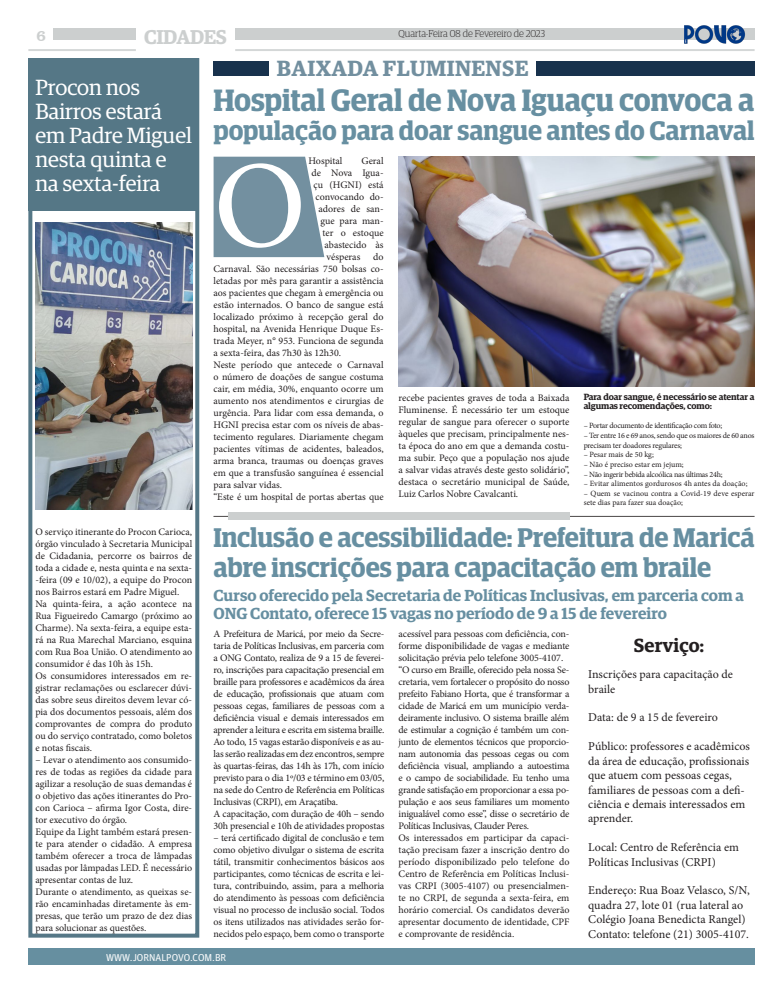
<style>
.page{position:relative;width:783px;height:993px;background:#fff}
.page>*{position:absolute;margin:0;border:0;box-sizing:border-box;transform-origin:0 0}
.t1{font:124px "Minion Pro";color:#fff}
.t2{font:600 30.9px "Guardian Egyptian Display";letter-spacing:-.005em;color:#678fa1}
.t3{font:600 27px/29px "Guardian Egyptian Display";color:#678fa1}
.t4{font:600 26.8px "Guardian Egyptian Display";color:#678fa1}
.t5{font:22px/24.2px "Guardian Egyptian";color:#fff}
.t6{font:600 22px "Guardian Egyptian";letter-spacing:.02em;color:#728f9f}
.t7{font:600 20px "Guardian Egyptian";letter-spacing:-.02em;color:#cccfcf}
.t8{font:600 19px "Guardian Egyptian";letter-spacing:.005em;color:#231f20}
.t9{font:600 16px/18px "Guardian Egyptian";color:#678fa1}
.t10{font:16px "Clarendon BT";color:#cccfcf}
.t11{font:12px/14.4px "Minion Pro";color:#231f20}
.t12{font:10px/12px "Minion Pro";letter-spacing:-.005em;color:#231f20;text-align:justify}
.t13{font:300 10px "Guardian Egyptian Display";color:#231f20}
.t14{font:10px "Guardian Agate Sans G1 D Regular";color:#fff}
.t15{font:600 9px/9px "Guardian Egyptian";letter-spacing:-.01em;color:#231f20}
.t16{font:8px/9.6px "Minion Pro";letter-spacing:-.015em;color:#231f20}
.t17{font:8px "Minion Pro";letter-spacing:.01em;color:#231f20}
</style>
<div class="page">
<div style="left:28px;top:947px;width:726px;height:17px;background:#668fa0"></div>
<div style="left:235px;top:28px;width:519px;height:12px;background:#cccfcf"></div>
<div style="left:54px;top:28px;width:82px;height:12px;background:#cccfcf"></div>
<hr style="left:28px;top:49px;width:108px;height:2px;background:#cccfcf">
<hr style="left:235px;top:49px;width:519px;height:2px;background:#cccfcf">
<div style="left:536px;top:61px;width:218px;height:14px;background:#18324d"></div>
<div style="left:213px;top:61px;width:56px;height:14px;background:#18324d"></div>
<hr style="left:213px;top:515px;width:541px;height:1px;background:#231f20">
<div style="left:227px;top:512px;width:342px;height:8px;background:#cccfcf"></div>
<div style="left:28px;top:58px;width:171px;height:152px;background:#557786"></div>
<div style="left:28px;top:58px;width:171px;height:879px;border:4px solid #557786"></div>
<svg style="left:213px;top:157px;width:111px;height:100px;background:#7f99a8"></svg>
<img style="left:398px;top:157px;width:356px;height:229px">
<img style="left:35px;top:222px;width:157px;height:287px">
<img style="left:684px;top:25px;width:61px;height:19px">
<h3 class="t10" style="left:36px;top:25px;width:11px">6</h3>
<p class="t13" style="left:398px;top:28px;width:148px">Quarta-Feira 08 de Fevereiro de 2023</p>
<h3 class="t7" style="left:144px;top:22px;width:84px">CIDADES</h3>
<p class="t5" style="left:35px;top:73px;width:158px">Procon nos<br>Bairros estará em Padre Miguel nesta quinta e na sexta-feira</p>
<p class="t12" style="left:35px;top:525px;width:158px">O serviço itinerante do Procon Carioca, órgão vinculado à Secretaria Municipal de Cidadania, percorre os bairros de toda a cidade e, nesta quinta e na sexta--feira (09 e 10/02), a equipe do Procon nos Bairros estará em Padre Miguel.</p>
<p class="t12" style="left:35px;top:597px;width:158px">Na quinta-feira, a ação acontece na Rua Figueiredo Camargo (próximo ao Charme). Na sexta-feira, a equipe esta&shy;rá na Rua Marechal Marciano, esquina com Rua Boa União. O atendimento ao consumidor é das 10h às 15h.</p>
<p class="t12" style="left:35px;top:669px;width:158px">Os consumidores interessados em re&shy;gistrar reclamações ou esclarecer dúvi&shy;das sobre seus direitos devem levar có&shy;pia dos documentos pessoais, além dos comprovantes de compra do produto ou do serviço contratado, como boletos e notas fiscais.</p>
<p class="t12" style="left:35px;top:753px;width:158px">– Levar o atendimento aos consumido&shy;res de todas as regiões da cidade para agilizar a resolução de suas demandas é o objetivo das ações itinerantes do Pro&shy;con Carioca – afirma Igor Costa, dire&shy;tor executivo do órgão.</p>
<p class="t12" style="left:35px;top:825px;width:158px">Equipe da Light também estará presen&shy;te para atender o cidadão. A empresa também oferecer a troca de lâmpadas usadas por lâmpadas LED. É necessário apresentar contas de luz.</p>
<p class="t12" style="left:35px;top:885px;width:158px">Durante o atendimento, as queixas se&shy;rão encaminhadas diretamente às em&shy;presas, que terão um prazo de dez dias para solucionar as questões.</p>
<p class="t6" style="left:277px;top:51px;width:253px">BAIXADA FLUMINENSE</p>
<p class="t2" style="left:213px;top:83px;width:542px">Hospital Geral de Nova Iguaçu convoca a</p>
<p class="t4" style="left:213px;top:116px;width:542px">população para doar sangue antes do Carnaval</p>
<p class="t1" style="left:213px;top:123px;width:94px">O</p>
<p class="t12" style="left:308px;top:155px;width:35px">Hospital</p>
<p class="t12" style="left:361px;top:155px;width:24px">Geral</p>
<p class="t12" style="left:311px;top:167px;width:74px">de Nova Igua-</p>
<p class="t12" style="left:313px;top:179px;width:71px">çu (HGNI) está</p>
<p class="t12" style="left:315px;top:191px;width:70px">convocando do-</p>
<p class="t12" style="left:318px;top:203px;width:67px">adores de san-</p>
<p class="t12" style="left:320px;top:215px;width:65px">gue para man-</p>
<p class="t12" style="left:322px;top:227px;width:63px">ter o estoque</p>
<p class="t12" style="left:324px;top:239px;width:60px">abastecido às</p>
<p class="t12" style="left:326px;top:251px;width:35px">vésperas</p>
<p class="t12" style="left:213px;top:251px;width:172px;text-indent:160px">do Carnaval. São necessárias 750 bolsas co&shy;letadas por mês para garantir a assistência aos pacientes que chegam à emergência ou estão internados. O banco de sangue está localizado próximo à recepção geral do hospital, na Avenida Henrique Duque Es&shy;trada Meyer, n° 953. Funciona de segunda a sexta-feira, das 7h30 às 12h30.</p>
<p class="t12" style="left:213px;top:359px;width:172px">Neste período que antecede o Carnaval o número de doações de sangue costuma cair, em média, 30%, enquanto ocorre um aumento nos atendimentos e cirurgias de urgência. Para lidar com essa demanda, o HGNI precisa estar com os níveis de abas&shy;tecimento regulares. Diariamente chegam pacientes vítimas de acidentes, baleados, arma branca, traumas ou doenças graves em que a transfusão sanguínea é essencial para salvar vidas.</p>
<p class="t12" style="left:213px;top:491px;width:172px">“Este é um hospital de portas abertas que</p>
<p class="t12" style="left:398px;top:392px;width:172px">recebe pacientes graves de toda a Baixada Fluminense. É necessário ter um estoque regular de sangue para oferecer o suporte àqueles que precisam, principalmente nes&shy;ta época do ano em que a demanda costu&shy;ma subir. Peço que a população nos ajude a salvar vidas através deste gesto solidário”, destaca o secretário municipal de Saúde, Luiz Carlos Nobre Cavalcanti.</p>
<p class="t15" style="left:583px;top:391px;width:172px">Para doar sangue, é necessário se atentar a algumas recomendações, como:</p>
<p class="t16" style="left:583px;top:421px;width:140px">– Portar documento de identificação com foto;</p>
<p class="t16" style="left:583px;top:430px;width:172px">– Ter entre 16 e 69 anos, sendo que os maiores de 60 anos precisam ter doadores regulares;</p>
<p class="t16" style="left:583px;top:450px;width:72px">– Pesar mais de 50 kg;</p>
<p class="t16" style="left:583px;top:459px;width:101px">– Não é preciso estar em jejum;</p>
<p class="t16" style="left:583px;top:469px;width:140px">– Não ingerir bebida alcoólica nas últimas 24h;</p>
<p class="t17" style="left:583px;top:478px;width:165px">– Evitar alimentos gordurosos 4h antes da doação;</p>
<p class="t16" style="left:583px;top:488px;width:172px">– Quem se vacinou contra a Covid-19 deve esperar sete dias para fazer sua doação;</p>
<p class="t3" style="left:213px;top:523px;width:542px">Inclusão e acessibilidade: Prefeitura de Maricá abre inscrições para capacitação em braile</p>
<p class="t9" style="left:213px;top:585px;width:532px">Curso oferecido pela Secretaria de Políticas Inclusivas, em parceria com a<br>ONG Contato, oferece 15 vagas no período de 9 a 15 de fevereiro</p>
<p class="t12" style="left:213px;top:627px;width:172px">A Prefeitura de Maricá, por meio da Secre&shy;taria de Políticas Inclusivas, em parceria com a ONG Contato, realiza de 9 a 15 de feverei&shy;ro, inscrições para capacitação presencial em braille para professores e acadêmicos da área de educação, profissionais que atuam com pessoas cegas, familiares de pessoas com a deficiência visual e demais interessados em aprender a leitura e escrita em sistema braille.<br>Ao todo, 15 vagas estarão disponíveis e as au&shy;las serão realizadas em dez encontros, sempre às quartas-feiras, das 14h às 17h, com início previsto para o dia 1º/03 e término em 03/05, na sede do Centro de Referência em Políticas Inclusivas (CRPI), em Araçatiba.</p>
<p class="t12" style="left:213px;top:807px;width:172px">A capacitação, com duração de 40h – sendo<br>30h presencial e 10h de atividades propostas</p>
<p class="t12" style="left:213px;top:831px;width:172px">– terá certificado digital de conclusão e tem como objetivo divulgar o sistema de escrita tátil, transmitir conhecimentos básicos aos participantes, como técnicas de escrita e lei&shy;tura, contribuindo, assim, para a melhoria do atendimento às pessoas com deficiência visual no processo de inclusão social. Todos os itens utilizados nas atividades serão for&shy;necidos pelo espaço, bem como o transporte</p>
<p class="t12" style="left:398px;top:627px;width:172px">acessível para pessoas com deficiência, con&shy;forme disponibilidade de vagas e mediante solicitação prévia pelo telefone 3005-4107.</p>
<p class="t12" style="left:398px;top:663px;width:172px">“O curso em Braille, oferecido pela nossa Se&shy;cretaria, vem fortalecer o propósito do nosso prefeito Fabiano Horta, que é transformar a cidade de Maricá em um município verda&shy;deiramente inclusivo. O sistema braille além de estimular a cognição é também um con&shy;junto de elementos técnicos que proporcio&shy;nam autonomia das pessoas cegas ou com deficiência visual, ampliando a autoestima e o campo de sociabilidade. Eu tenho uma grande satisfação em proporcionar a essa po&shy;pulação e aos seus familiares um momento inigualável como esse”, disse o secretário de Políticas Inclusivas, Clauder Peres.</p>
<p class="t12" style="left:398px;top:831px;width:172px">Os interessados em participar da capaci&shy;tação precisam fazer a inscrição dentro do período disponibilizado pelo telefone do Centro de Referência em Políticas Inclusi&shy;vas CRPI (3005-4107) ou presencialmen&shy;te no CRPI, de segunda a sexta-feira, em horário comercial. Os candidatos deverão apresentar documento de identidade, CPF e comprovante de residência.</p>
<p class="t8" style="left:633px;top:631px;width:72px">Serviço:</p>
<p class="t11" style="left:588px;top:667px;width:146px">Inscrições para capacitação de braile</p>
<p class="t11" style="left:588px;top:710px;width:131px">Data: de 9 a 15 de fevereiro</p>
<p class="t11" style="left:588px;top:739px;width:163px">Público: professores e acadêmicos da área de educação, profissionais que atuem com pessoas cegas, familiares de pessoas com a defi&shy;ciência e demais interessados em aprender.</p>
<p class="t11" style="left:588px;top:839px;width:152px">Local: Centro de Referência em<br>Políticas Inclusivas (CRPI)</p>
<p class="t11" style="left:588px;top:883px;width:163px">Endereço: Rua Boaz Velasco, S/N, quadra 27, lote 01 (rua lateral ao<br>Colégio Joana Benedicta Rangel)</p>
<p class="t11" style="left:588px;top:926px;width:162px">Contato: telefone (21) 3005-4107.</p>
<p class="t14" style="left:106px;top:949px;width:122px">WWW.JORNALPOVO.COM.BR</p>
</div>
